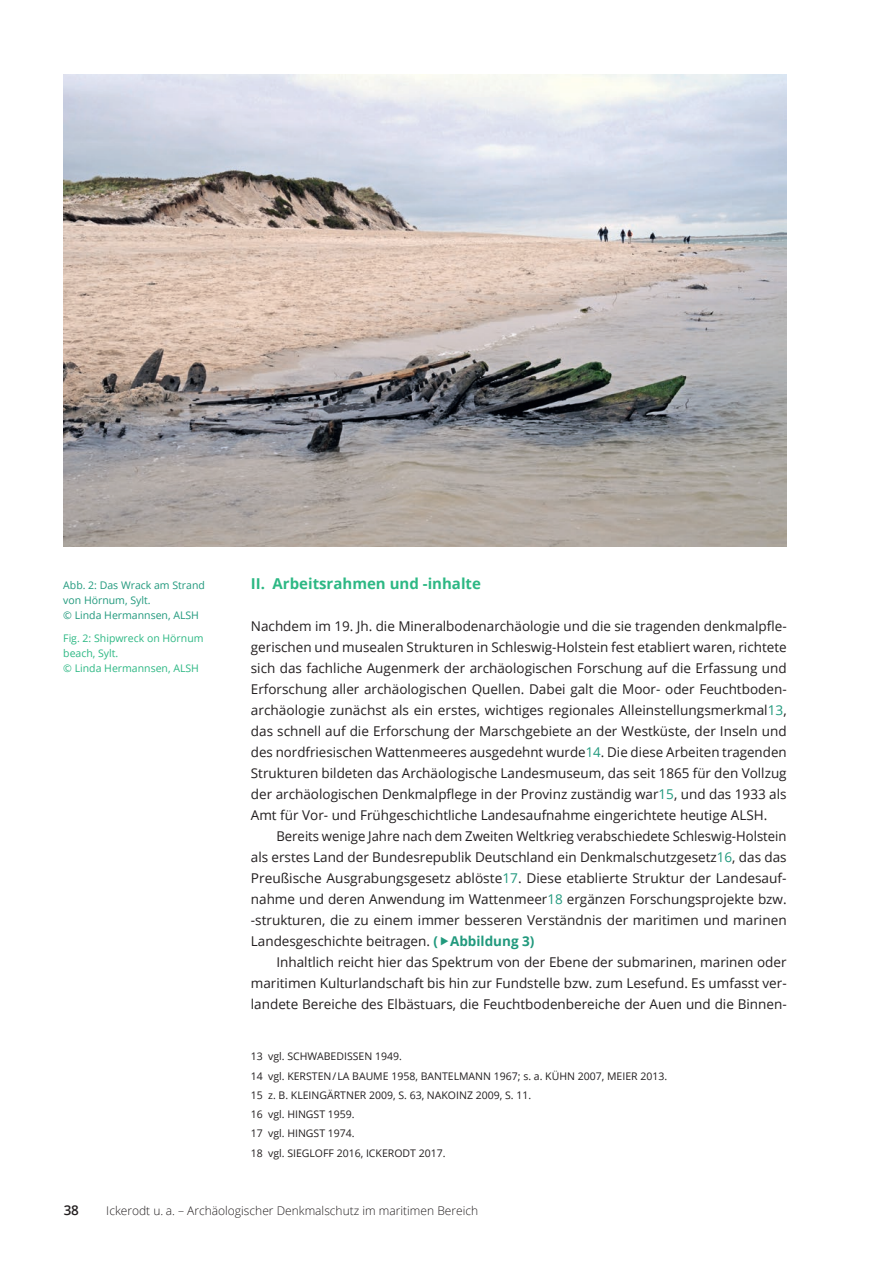
<style>
.page{position:relative;width:893px;height:1263px;background:#fff}
.page>*{position:absolute;margin:0;border:0;box-sizing:border-box;transform-origin:0 0}
.t1{font:700 15px "Open Sans";color:#2db884}
.t2{font:13.5px/21px "Open Sans";color:#231f20;text-align:justify}
.t3{font:600 13.5px "Open Sans";color:#231f20}
.t4{font:300 12px "Open Sans";color:#231f20}
.t5{font:10.5px/19.2px "Open Sans";color:#231f20}
.t6{font:10.5px/15px "Open Sans";color:#21997d}
.t7{font:10.5px/15px "Open Sans";color:#2db884}
.s1{color:#21997d}
.s2{font-weight:700;color:#21997d}
</style>
<div class="page">
<img style="left:64px;top:74px;width:723px;height:473px">
<p class="t6" style="left:63px;top:577px;width:143px">Abb. 2: Das Wrack am Strand von Hörnum, Sylt.<br>© Linda Hermannsen, ALSH</p>
<p class="t7" style="left:63px;top:631px;width:142px">Fig. 2: Shipwreck on Hörnum beach, Sylt.<br>© Linda Hermannsen, ALSH</p>
<p class="t1" style="left:251px;top:573px;width:232px">II. Arbeitsrahmen und -inhalte</p>
<p class="t2" style="left:251px;top:615px;width:537px">Nachdem im 19. Jh. die Mineralbodenarchäologie und die sie tragenden denkmalpfle&shy;gerischen und musealen Strukturen in Schleswig-Holstein fest etabliert waren, richtete sich das fachliche Augenmerk der archäologischen Forschung auf die Erfassung und Erforschung aller archäologischen Quellen. Dabei galt die Moor- oder Feuchtboden&shy;archäologie zunächst als ein erstes, wichtiges regionales Alleinstellungsmerkmal<span class="s1">13</span>, das schnell auf die Erforschung der Marschgebiete an der Westküste, der Inseln und des nordfriesischen Wattenmeeres ausgedehnt wurde<span class="s1">14</span>. Die diese Arbeiten tragenden Strukturen bildeten das Archäologische Landesmuseum, das seit 1865 für den Vollzug der archäologischen Denkmalpflege in der Provinz zuständig war<span class="s1">15</span>, und das 1933 als Amt für Vor- und Frühgeschichtliche Landesaufnahme eingerichtete heutige ALSH.</p>
<p class="t2" style="left:251px;top:825px;width:537px;text-indent:26px">Bereits wenige Jahre nach dem Zweiten Weltkrieg verabschiedete Schleswig-Holstein als erstes Land der Bundesrepublik Deutschland ein Denkmalschutzgesetz<span class="s1">16</span>, das das Preußische Ausgrabungsgesetz ablöste<span class="s1">17</span>. Diese etablierte Struktur der Landesauf&shy;nahme und deren Anwendung im Wattenmeer<span class="s1">18</span> ergänzen Forschungsprojekte bzw. -strukturen, die zu einem immer besseren Verständnis der maritimen und marinen Landesgeschichte beitragen. <span class="s2">( Abbildung 3)</span></p>
<p class="t2" style="left:251px;top:951px;width:537px;text-indent:26px">Inhaltlich reicht hier das Spektrum von der Ebene der submarinen, marinen oder maritimen Kulturlandschaft bis hin zur Fundstelle bzw. zum Lesefund. Es umfasst ver&shy;landete Bereiche des Elbästuars, die Feuchtbodenbereiche der Auen und die Binnen-</p>
<p class="t5" style="left:251px;top:1047px;width:418px">13 vgl. SCHWABEDISSEN 1949.<br>14 vgl. KERSTEN / LA BAUME 1958, BANTELMANN 1967; s. a. KÜHN 2007, MEIER 2013.<br>15 z. B. KLEINGÄRTNER 2009, S. 63, NAKOINZ 2009, S. 11.<br>16 vgl. HINGST 1959.<br>17 vgl. HINGST 1974.<br>18 vgl. SIEGLOFF 2016, ICKERODT 2017.</p>
<p class="t3" style="left:64px;top:1201px;width:16px">38</p>
<p class="t4" style="left:106px;top:1202px;width:373px">Ickerodt u. a. – Archäologischer Denkmalschutz im maritimen Bereich</p>
</div>
